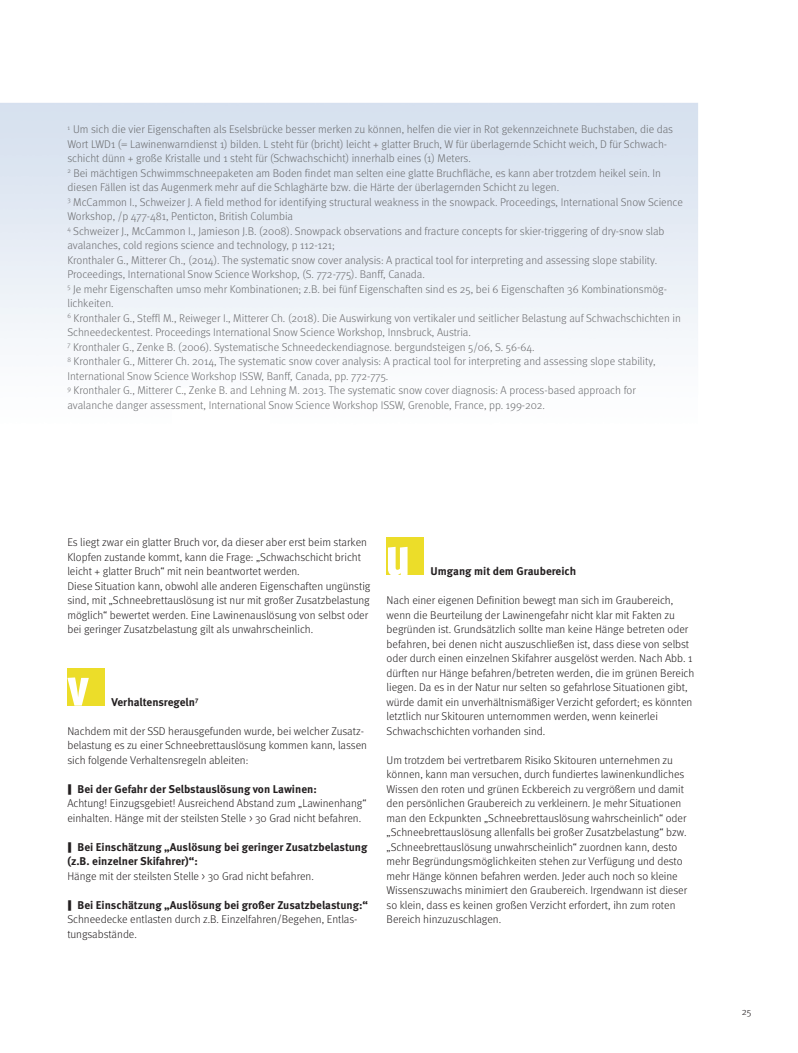
<style>
.page{position:relative;width:798px;height:1053px;background:#fff}
.page>*{position:absolute;margin:0;border:0;box-sizing:border-box;transform-origin:0 0}
.t1{font:700 53.75px "Meta Headline OT Comp";color:#fff}
.t2{font:300 11.25px/14.5px "Meta OT";color:#231f20}
.t3{font:300 11.25px/14.5px "Meta OT";color:#6c6d70}
.t4{font:700 11.25px/14.5px "Meta OT";color:#231f20}
.t5{font:300 10px "Meta OT";color:#231f20}
.s1{font-weight:700}
</style>
<div class="page">
<img style="left:0;top:103px;width:698px;height:603px">
<div style="left:67px;top:668px;width:38px;height:37px;background:#ecdd29"></div>
<div style="left:386px;top:537px;width:38px;height:38px;background:#ecdd29"></div>
<p class="t3" style="left:67px;top:123px;width:616px"><sup>1</sup> Um sich die vier Eigenschaften als Eselsbrücke besser merken zu können, helfen die vier in Rot gekennzeichnete Buchstaben, die das Wort LWD1 (= Lawinenwarndienst 1) bilden. L steht für (bricht) leicht + glatter Bruch, W für überlagernde Schicht weich, D für Schwach&shy;schicht dünn + große Kristalle und 1 steht für (Schwachschicht) innerhalb eines (1) Meters.<br><sup>2</sup> Bei mächtigen Schwimmschneepaketen am Boden findet man selten eine glatte Bruchfläche, es kann aber trotzdem heikel sein. In diesen Fällen ist das Augenmerk mehr auf die Schlaghärte bzw. die Härte der überlagernden Schicht zu legen.<br><sup>3</sup> McCammon I., Schweizer J. A field method for identifying structural weakness in the snowpack. Proceedings, International Snow Science Workshop, /p 477-481, Penticton, British Columbia<br><sup>4</sup> Schweizer J., McCammon I., Jamieson J.B. (2008). Snowpack observations and fracture concepts for skier-triggering of dry-snow slab avalanches, cold regions science and technology, p 112-121;<br>Kronthaler G., Mitterer Ch., (2014). The systematic snow cover analysis: A practical tool for interpreting and assessing slope stability.<br>Proceedings, International Snow Science Workshop, (S. 772-775). Banff, Canada.<br><sup>5</sup> Je mehr Eigenschaften umso mehr Kombinationen; z.B. bei fünf Eigenschaften sind es 25, bei 6 Eigenschaften 36 Kombinationsmög&shy;lichkeiten.<br><sup>6</sup> Kronthaler G., Steffl M., Reiweger I., Mitterer Ch. (2018). Die Auswirkung von vertikaler und seitlicher Belastung auf Schwachschichten in Schneedeckentest. Proceedings International Snow Science Workshop, Innsbruck, Austria.<br><sup>7</sup> Kronthaler G., Zenke B. (2006). Systematische Schneedeckendiagnose. bergundsteigen 5/06, S. 56-64.<br><sup>8</sup> Kronthaler G., Mitterer Ch. 2014, The systematic snow cover analysis: A practical tool for interpreting and assessing slope stability, International Snow Science Workshop ISSW, Banff, Canada, pp. 772-775.<br><sup>9</sup> Kronthaler G., Mitterer C., Zenke B. and Lehning M. 2013. The systematic snow cover diagnosis: A process-based approach for avalanche danger assessment, International Snow Science Workshop ISSW, Grenoble, France, pp. 199-202.</p>
<p class="t2" style="left:67px;top:535px;width:304px">Es liegt zwar ein glatter Bruch vor, da dieser aber erst beim starken Klopfen zustande kommt, kann die Frage: „Schwachschicht bricht leicht + glatter Bruch“ mit nein beantwortet werden.<br>Diese Situation kann, obwohl alle anderen Eigenschaften ungünstig sind, mit „Schneebrettauslösung ist nur mit großer Zusatzbelastung möglich“ bewertet werden. Eine Lawinenauslösung von selbst oder bei geringer Zusatzbelastung gilt als unwahrscheinlich.</p>
<h1 class="t1" style="left:67px;top:666px;width:23px">v</h1>
<p class="t4" style="left:111px;top:695px;width:89px">Verhaltensregeln<sup>7</sup></p>
<p class="t2" style="left:67px;top:724px;width:301px">Nachdem mit der SSD herausgefunden wurde, bei welcher Zusatz&shy;belastung es zu einer Schneebrettauslösung kommen kann, lassen sich folgende Verhaltensregeln ableiten:</p>
<p class="t2" style="left:67px;top:782px;width:300px">❙ <span class="s1">Bei der Gefahr der Selbstauslösung von Lawinen:<br></span>Achtung! Einzugsgebiet! Ausreichend Abstand zum „Lawinenhang“ einhalten. Hänge mit der steilsten Stelle &gt; 30 Grad nicht befahren.</p>
<p class="t4" style="left:67px;top:840px;width:301px">❙ Bei Einschätzung „Auslösung bei geringer Zusatzbelastung (z.B. einzelner Skifahrer)“:</p>
<p class="t2" style="left:67px;top:869px;width:248px">Hänge mit der steilsten Stelle &gt; 30 Grad nicht befahren.</p>
<p class="t2" style="left:67px;top:898px;width:302px">❙ <span class="s1">Bei Einschätzung „Auslösung bei großer Zusatzbelastung:“<br></span>Schneedecke entlasten durch z.B. Einzelfahren/Begehen, Entlas&shy;tungsabstände.</p>
<h1 class="t1" style="left:386px;top:535px;width:24px">u</h1>
<p class="t4" style="left:430px;top:564px;width:147px">Umgang mit dem Graubereich</p>
<p class="t2" style="left:386px;top:593px;width:309px">Nach einer eigenen Definition bewegt man sich im Graubereich, wenn die Beurteilung der Lawinengefahr nicht klar mit Fakten zu begründen ist. Grundsätzlich sollte man keine Hänge betreten oder befahren, bei denen nicht auszuschließen ist, dass diese von selbst oder durch einen einzelnen Skifahrer ausgelöst werden. Nach Abb. 1 dürften nur Hänge befahren/betreten werden, die im grünen Bereich liegen. Da es in der Natur nur selten so gefahrlose Situationen gibt, würde damit ein unverhältnismäßiger Verzicht gefordert; es könnten letztlich nur Skitouren unternommen werden, wenn keinerlei Schwachschichten vorhanden sind.</p>
<p class="t2" style="left:386px;top:753px;width:302px">Um trotzdem bei vertretbarem Risiko Skitouren unternehmen zu können, kann man versuchen, durch fundiertes lawinenkundliches Wissen den roten und grünen Eckbereich zu vergrößern und damit den persönlichen Graubereich zu verkleinern. Je mehr Situationen man den Eckpunkten „Schneebrettauslösung wahrscheinlich“ oder „Schneebrettauslösung allenfalls bei großer Zusatzbelastung“ bzw. „Schneebrettauslösung unwahrscheinlich“ zuordnen kann, desto mehr Begründungsmöglichkeiten stehen zur Verfügung und desto mehr Hänge können befahren werden. Jeder auch noch so kleine Wissenszuwachs minimiert den Graubereich. Irgendwann ist dieser so klein, dass es keinen großen Verzicht erfordert, ihn zum roten Bereich hinzuzuschlagen.</p>
<p class="t5" style="left:741px;top:1007px;width:11px">25</p>
</div>
